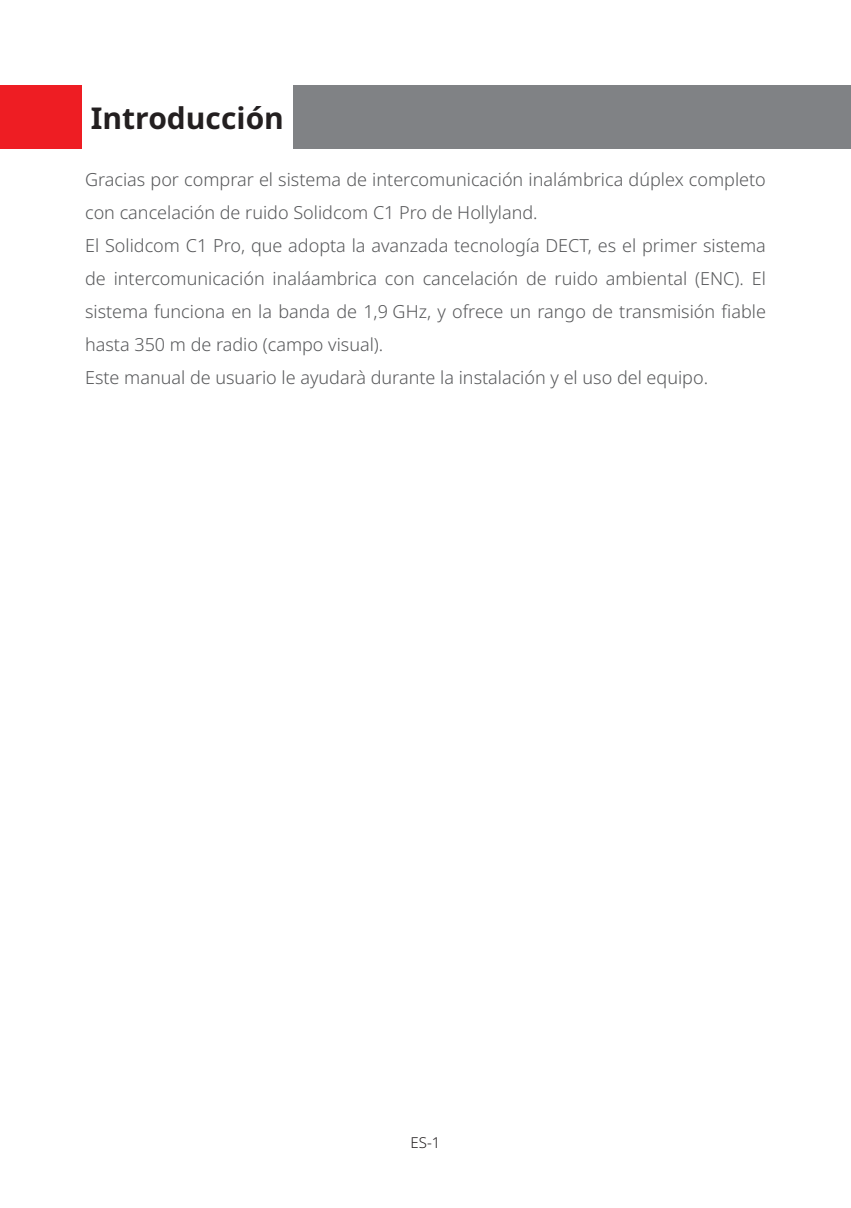
<style>
.page{position:relative;width:851px;height:1208px;background:#fff}
.page>*{position:absolute;margin:0;border:0;box-sizing:border-box;transform-origin:0 0}
.Heading{font:700 30px "Noto Sans";color:#231f20}
.段落样式1{font:300 18px/33px "Noto Sans";color:#57585a}
.t1{font:300 15px "Noto Sans";color:#231f20}
</style>
<div class="page">
<div style="left:82px;top:85px;width:768px;height:63px;background:#808285"></div>
<div style="left:0;top:85px;width:82px;height:63px;background:#ee1d23"></div>
<div style="left:82px;top:82px;width:210px;height:69px;background:#fff"></div>
<p class="Heading" style="left:91px;top:101px;width:194px">Introducción</p>
<p class="段落样式1" style="left:85px;top:163px;width:682px">Gracias por comprar el sistema de intercomunicación inalámbrica dúplex completo con cancelación de ruido Solidcom C1 Pro de Hollyland.</p>
<p class="段落样式1" style="left:85px;top:229px;width:682px;text-align:justify">El Solidcom C1 Pro, que adopta la avanzada tecnología DECT, es el primer sistema de intercomunicación inaláambrica con cancelación de ruido ambiental (ENC). El sistema funciona en la banda de 1,9 GHz, y ofrece un rango de transmisión fiable hasta 350 m de radio (campo visual).</p>
<p class="段落样式1" style="left:85px;top:361px;width:624px">Este manual de usuario le ayudarà durante la instalación y el uso del equipo.</p>
<p class="t1" style="left:410px;top:1134px;width:31px">ES-1</p>
</div>
